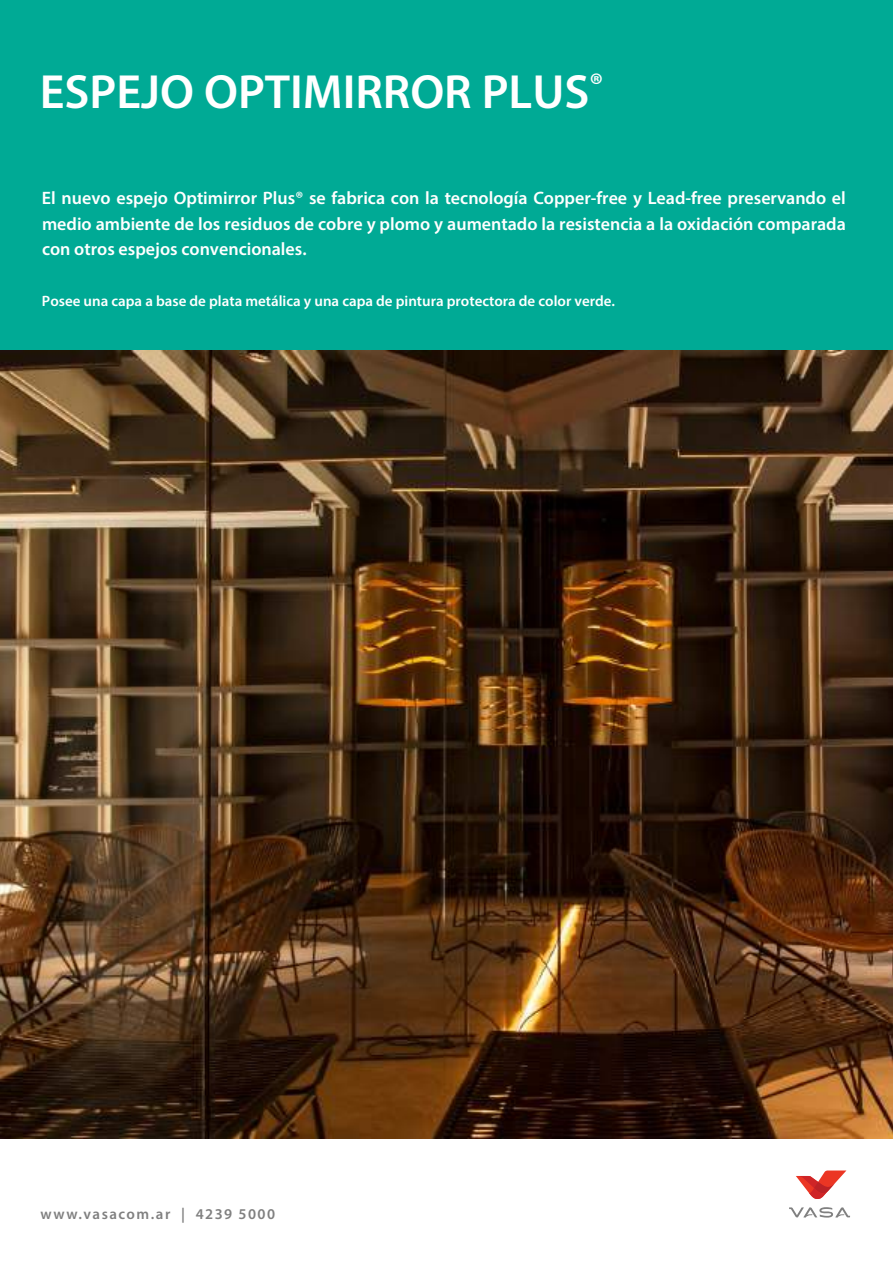
<style>
.page{position:relative;width:893px;height:1263px;background:#fff}
.page>*{position:absolute;margin:0;border:0;box-sizing:border-box;transform-origin:0 0}
.t1{font:600 48.15px "Myriad Pro";color:#fff}
.t2{font:600 18px/25.5px "Myriad Pro";color:#fff;text-align:justify}
.t3{font:600 15px "Myriad Pro";color:#fff}
.t4{font:600 15px "Myriad Pro";letter-spacing:.1em;color:#808080}
</style>
<div class="page">
<div style="left:0;top:0;width:893px;height:354px;background:#00aa95"></div>
<svg style="left:796px;top:1170px;width:50px;height:29px"></svg>
<svg style="left:789px;top:1207px;width:61px;height:10px"></svg>
<img style="left:0;top:351px;width:893px;height:787px">
<h1 class="t1" style="left:40px;top:61px;width:565px">ESPEJO OPTIMIRROR PLUS<sup>®</sup></h1>
<p class="t2" style="left:42px;top:185px;width:805px">El nuevo espejo Optimirror Plus® se fabrica con la tecnología Copper-free y Lead-free preservando el medio ambiente de los residuos de cobre y plomo y aumentado la resistencia a la oxidación comparada con otros espejos convencionales.</p>
<p class="t3" style="left:42px;top:292px;width:575px">Posee una capa a base de plata metálica y una capa de pintura protectora de color verde.</p>
<p class="t4" style="left:40px;top:1204px;width:236px">www.vasacom.ar | 4239 5000</p>
</div>
